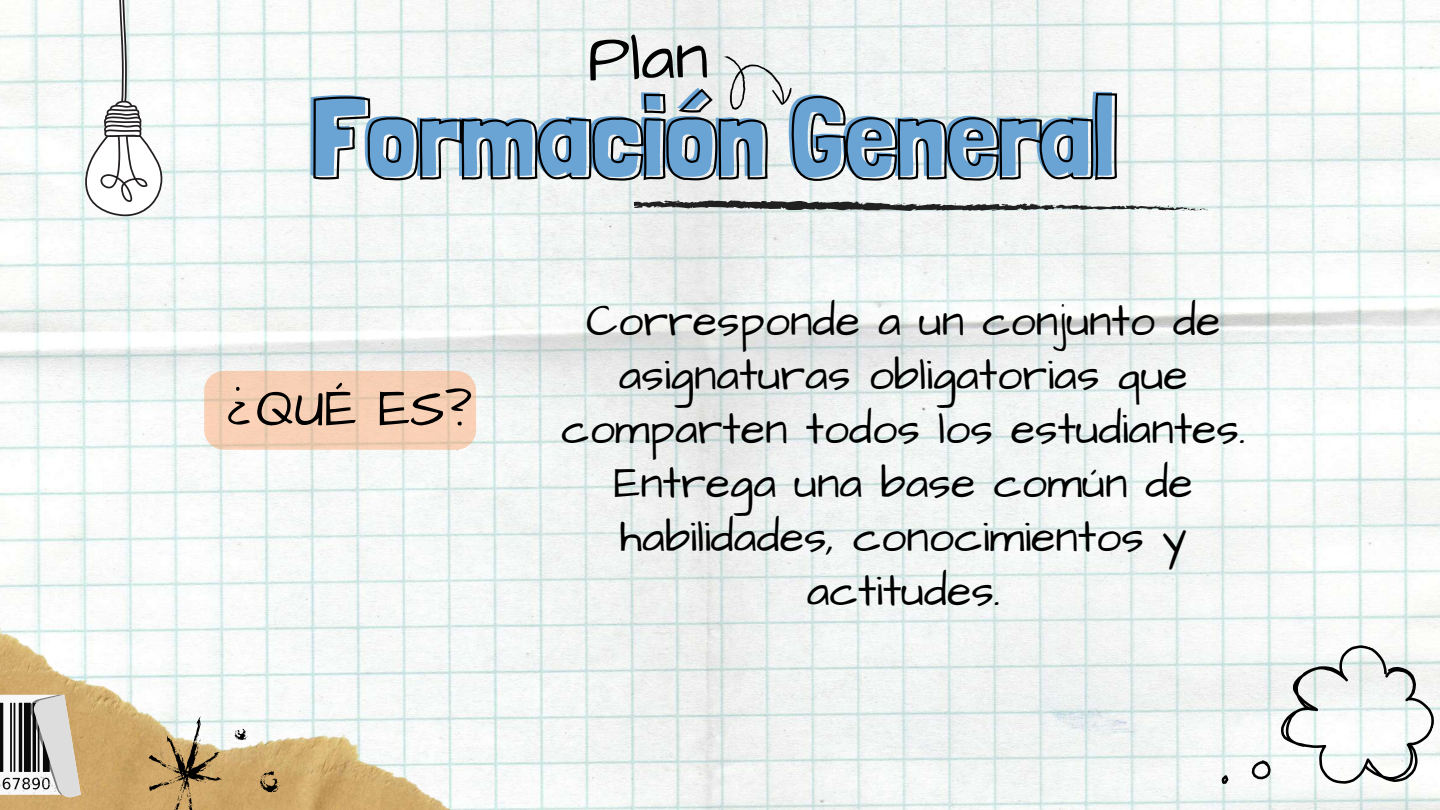
<style>
.page{position:relative;width:1440px;height:810px;background:#fff}
.page>*{position:absolute;margin:0;border:0;box-sizing:border-box;transform-origin:0 0}
.t1{font:900 113.8px "Londrina Solid";color:#6aa4d5}
.t2{font:67px "Architects Daughter";color:#000}
.t3{font:54px "Architects Daughter";color:#000}
.t4{font:45px/54px "Architects Daughter";color:#000;text-align:center}
</style>
<div class="page">
<img style="left:0;top:0;width:1440px;height:810px">
<img style="left:0;top:573px;width:523px;height:237px">
<svg style="left:0;top:695px;width:81px;height:103px"></svg>
<svg style="left:1220px;top:615px;width:220px;height:195px"></svg>
<svg style="left:312px;top:87px;width:806px;height:95px"></svg>
<svg style="left:634px;top:188px;width:586px;height:37px"></svg>
<svg style="left:149px;top:716px;width:132px;height:94px"></svg>
<svg style="left:713px;top:45px;width:82px;height:71px"></svg>
<svg style="left:80px;top:0;width:91px;height:224px"></svg>
<div style="left:204px;top:371px;width:272px;height:79px;background:#ff914d;border-radius:20px;opacity:.39"></div>
<h2 class="t2" style="left:586px;top:15px;width:122px;rotate:-2deg">Plan</h2>
<h1 class="t1" style="left:308px;top:67px;width:808px">Formación General</h1>
<p class="t3" style="left:230px;top:372px;width:244px">¿QUÉ ES?</p>
<p class="t4" style="left:561px;top:295px;width:686px">Corresponde a un conjunto de asignaturas obligatorias que comparten todos los estudiantes.<br>Entrega una base común de habilidades, conocimientos y actitudes.</p>
</div>
